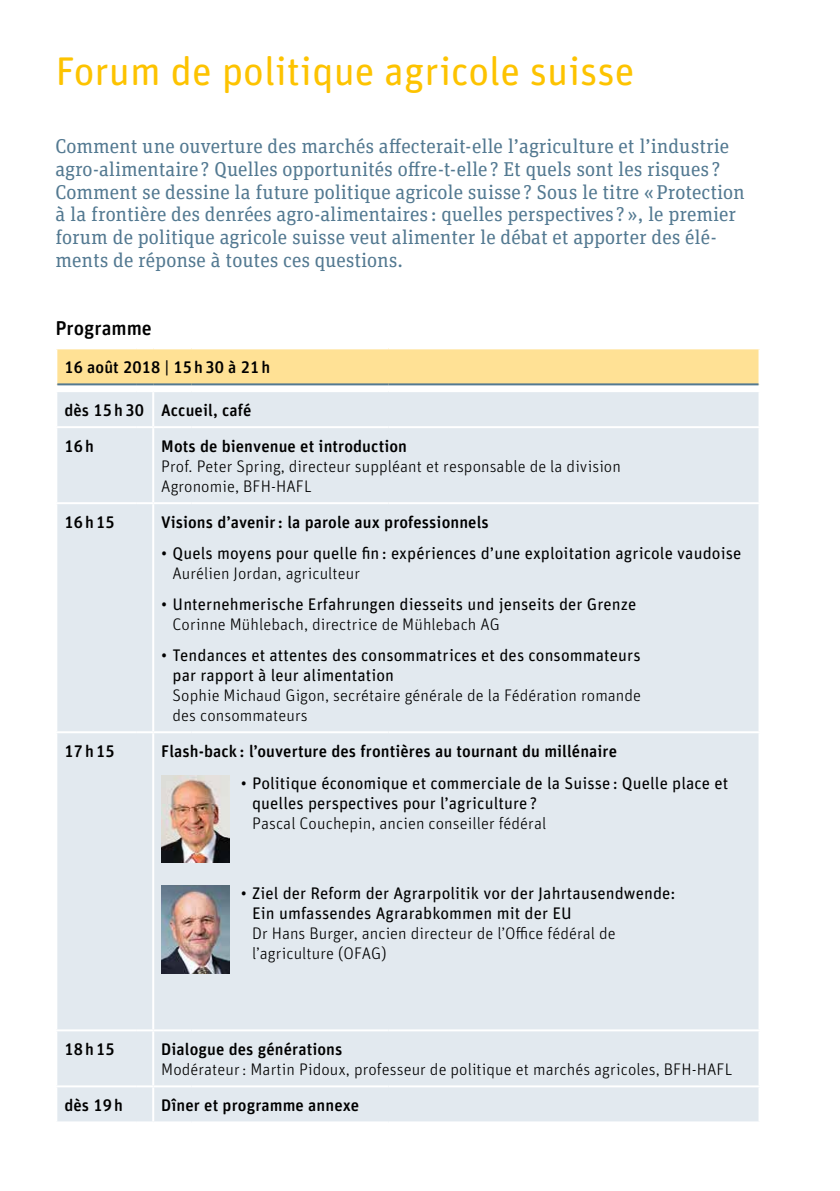
<style>
.page{position:relative;width:840px;height:1191px;background:#fff}
.page>*{position:absolute;margin:0;border:0;box-sizing:border-box;transform-origin:0 0}
.t1{font:40px "Unit Rounded Pro";color:#fdc300}
.t2{font:20px/22.6px "Unit Slab Pro";color:#537991}
.t3{font:500 20px "Unit Rounded Pro";color:#000}
.t4{font:300 16.8px/20px "Unit Rounded Pro";letter-spacing:.005em;color:#000}
.t5{font:16.8px/20px "Unit Rounded Pro";letter-spacing:.005em;color:#000}
.t6{font:500 16.8px/36px "Unit Rounded Pro";letter-spacing:.005em;color:#000}
</style>
<div class="page">
<div style="left:56px;top:348px;width:703px;height:36px;background:#ffe195"></div>
<div style="left:57px;top:392px;width:701px;height:729px;background:#e2e9ef"></div>
<hr style="left:153px;top:426px;width:38px;height:2px;background:#fff">
<hr style="left:191px;top:426px;width:197px;height:2px;background:#fff">
<hr style="left:388px;top:426px;width:372px;height:2px;background:#fff">
<hr style="left:153px;top:502px;width:38px;height:2px;background:#fff">
<hr style="left:191px;top:502px;width:197px;height:2px;background:#fff">
<hr style="left:388px;top:502px;width:372px;height:2px;background:#fff">
<hr style="left:153px;top:731px;width:38px;height:2px;background:#fff">
<hr style="left:191px;top:731px;width:197px;height:2px;background:#fff">
<hr style="left:388px;top:731px;width:372px;height:2px;background:#fff">
<hr style="left:153px;top:1029px;width:38px;height:2px;background:#fff">
<hr style="left:191px;top:1029px;width:197px;height:2px;background:#fff">
<hr style="left:388px;top:1029px;width:372px;height:2px;background:#fff">
<hr style="left:153px;top:1085px;width:38px;height:2px;background:#fff">
<hr style="left:191px;top:1085px;width:197px;height:2px;background:#fff">
<hr style="left:388px;top:1085px;width:372px;height:2px;background:#fff">
<hr style="left:152px;top:392px;width:2px;height:34px;background:#fff">
<hr style="left:152px;top:428px;width:2px;height:74px;background:#fff">
<hr style="left:152px;top:504px;width:2px;height:227px;background:#fff">
<hr style="left:152px;top:733px;width:2px;height:296px;background:#fff">
<hr style="left:152px;top:1031px;width:2px;height:54px;background:#fff">
<hr style="left:152px;top:1087px;width:2px;height:34px;background:#fff">
<hr style="left:758px;top:349px;width:2px;height:35px;background:#fff">
<hr style="left:55px;top:347px;width:82px;height:2px;background:#fff">
<hr style="left:55px;top:349px;width:2px;height:35px;background:#fff">
<svg style="left:137px;top:348px;width:16px;height:1px"></svg>
<hr style="left:153px;top:347px;width:38px;height:2px;background:#fff">
<hr style="left:191px;top:347px;width:197px;height:2px;background:#fff">
<hr style="left:388px;top:347px;width:372px;height:2px;background:#fff">
<hr style="left:55px;top:426px;width:82px;height:2px;background:#fff">
<svg style="left:137px;top:426px;width:16px;height:2px"></svg>
<hr style="left:55px;top:502px;width:82px;height:2px;background:#fff">
<svg style="left:137px;top:502px;width:16px;height:2px"></svg>
<hr style="left:55px;top:731px;width:82px;height:2px;background:#fff">
<svg style="left:137px;top:731px;width:16px;height:2px"></svg>
<hr style="left:55px;top:1029px;width:82px;height:2px;background:#fff">
<svg style="left:137px;top:1029px;width:16px;height:2px"></svg>
<hr style="left:55px;top:1085px;width:82px;height:2px;background:#fff">
<svg style="left:137px;top:1085px;width:16px;height:2px"></svg>
<svg style="left:136px;top:1121px;width:16px;height:1px"></svg>
<hr style="left:57px;top:383px;width:80px;height:2px;background:#537991">
<svg style="left:136px;top:383px;width:17px;height:3px"></svg>
<hr style="left:153px;top:383px;width:38px;height:2px;background:#537991">
<hr style="left:191px;top:383px;width:197px;height:2px;background:#537991">
<hr style="left:388px;top:383px;width:370px;height:2px;background:#537991">
<img style="left:161px;top:775px;width:68px;height:88px">
<img style="left:161px;top:885px;width:68px;height:88px">
<h1 class="t1" style="left:55px;top:44px;width:580px">Forum de politique agricole suisse</h1>
<p class="t2" style="left:55px;top:134px;width:690px">Comment une ouverture des marchés affecterait-elle l’agriculture et l’industrie agro-alimentaire ? Quelles opportunités offre-t-elle ? Et quels sont les risques ?<br>Comment se dessine la future politique agricole suisse ? Sous le titre «Protection à la frontière des denrées agro-alimentaires : quelles perspectives ?», le premier forum de politique agricole suisse veut alimenter le débat et apporter des élé&shy;ments de réponse à toutes ces questions.</p>
<p class="t3" style="left:55px;top:313px;width:98px">Programme</p>
<p class="t6" style="left:64px;top:348px;width:207px">16 août 2018 | 15h30 à 21h</p>
<p class="t6" style="left:64px;top:391px;width:189px">dès 15h30 Accueil, café<br>16h</p>
<p class="t6" style="left:161px;top:427px;width:247px">Mots de bienvenue et introduction</p>
<p class="t4" style="left:161px;top:456px;width:461px">Prof. Peter Spring, directeur suppléant et responsable de la division<br>Agronomie, BFH-HAFL</p>
<p class="t6" style="left:64px;top:503px;width:52px">16h15</p>
<p class="t6" style="left:161px;top:503px;width:329px">Visions d’avenir: la parole aux professionnels</p>
<p class="t5" style="left:161px;top:542px;width:581px">• Quels moyens pour quelle fin : expériences d’une exploitation agricole vaudoise</p>
<p class="t4" style="left:172px;top:563px;width:189px">Aurélien Jordan, agriculteur</p>
<p class="t5" style="left:161px;top:593px;width:476px">• Unternehmerische Erfahrungen diesseits und jenseits der Grenze</p>
<p class="t4" style="left:172px;top:613px;width:328px">Corinne Mühlebach, directrice de Mühlebach AG</p>
<p class="t5" style="left:172px;top:644px;width:469px;text-indent:-11px">• Tendances et attentes des consommatrices et des consommateurs par rapport à leur alimentation</p>
<p class="t4" style="left:172px;top:685px;width:470px">Sophie Michaud Gigon, secrétaire générale de la Fédération romande des consommateurs</p>
<p class="t6" style="left:64px;top:732px;width:52px">17h15</p>
<p class="t6" style="left:161px;top:732px;width:457px">Flash-back : l’ouverture des frontières au tournant du millénaire</p>
<p class="t5" style="left:252px;top:772px;width:477px;text-indent:-11px">• Politique économique et commerciale de la Suisse : Quelle place et quelles perspectives pour l’agriculture ?</p>
<p class="t4" style="left:252px;top:812px;width:295px">Pascal Couchepin, ancien conseiller fédéral</p>
<p class="t5" style="left:252px;top:882px;width:425px;text-indent:-11px">• Ziel der Reform der Agrarpolitik vor der Jahrtausendwende:<br>Ein umfassendes Agrarabkommen mit der EU</p>
<p class="t4" style="left:252px;top:923px;width:365px">Dr Hans Burger, ancien directeur de l’Office fédéral de l’agriculture (OFAG)</p>
<p class="t6" style="left:64px;top:1030px;width:52px">18h15</p>
<p class="t6" style="left:161px;top:1030px;width:182px">Dialogue des générations</p>
<p class="t4" style="left:161px;top:1059px;width:572px">Modérateur: Martin Pidoux, professeur de politique et marchés agricoles, BFH-HAFL</p>
<p class="t6" style="left:64px;top:1086px;width:60px">dès 19h</p>
<p class="t6" style="left:161px;top:1086px;width:199px">Dîner et programme annexe</p>
</div>
